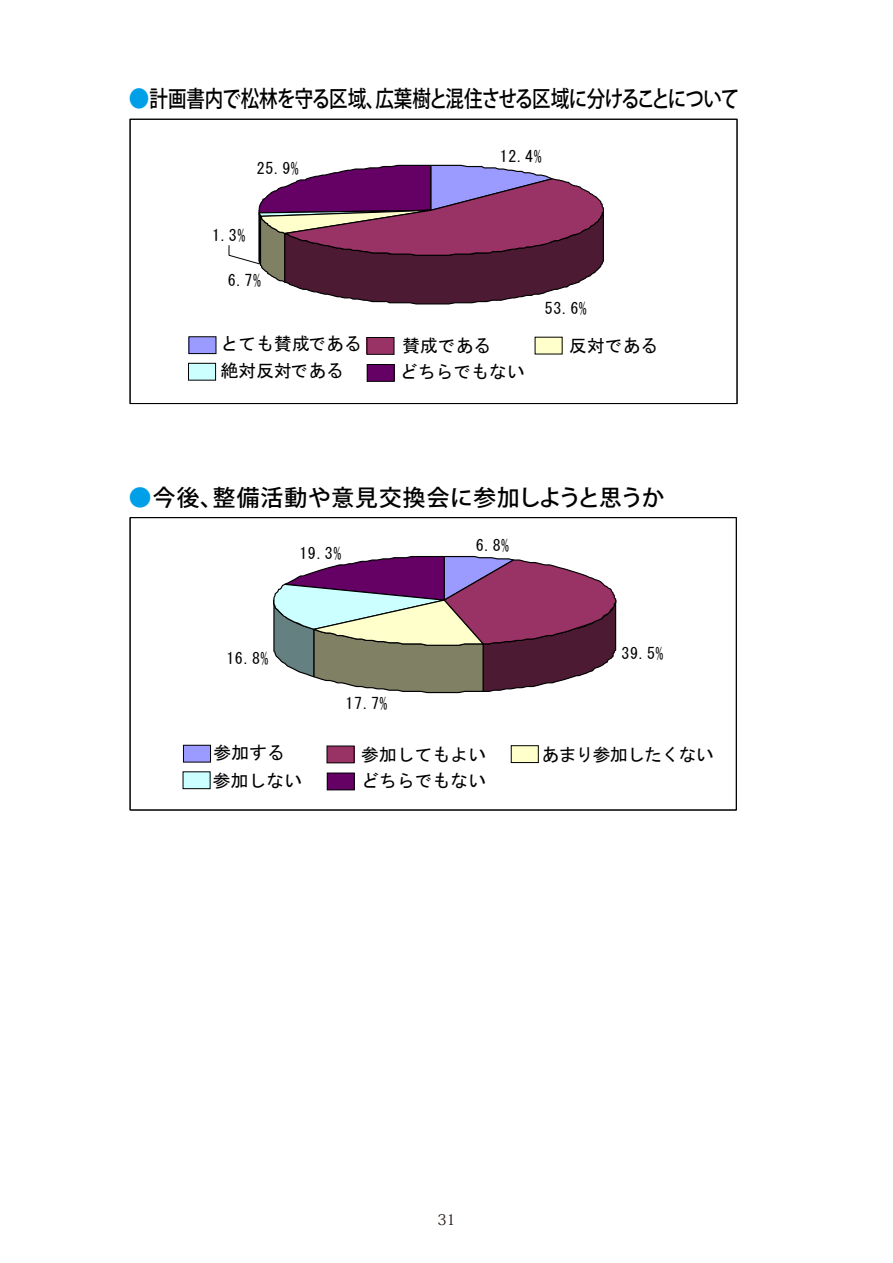
<style>
.page{position:relative;width:893px;height:1263px;background:#fff}
.page>*{position:absolute;margin:0;border:0;box-sizing:border-box;transform-origin:0 0}
.t1{font:500 22.65px "Koz Go Pro";letter-spacing:-.04em;color:#000;scale:.81 1}
.t2{font:500 22.65px "Koz Go Pro";letter-spacing:.035em;color:#000}
.t3{font:17.85px "MS Gothic";letter-spacing:-.015em;color:#000}
.t4{font:17.85px "MS Gothic";letter-spacing:-.05em;color:#000}
.t5{font:15.75px "MS Gothic";letter-spacing:.035em;color:#000}
.t6{font:14.85px "Koz Min Pro";color:#231815}
.s1{color:#00a0e9}
</style>
<div class="page">
<div style="left:183px;top:772px;width:27px;height:17px;background:#cff"></div>
<div style="left:183px;top:771px;width:28px;height:18px;border:1px solid #000"></div>
<div style="left:183px;top:745px;width:28px;height:17px;background:#9a9aff"></div>
<div style="left:183px;top:745px;width:28px;height:17px;border:1px solid #000"></div>
<div style="left:327px;top:773px;width:27px;height:17px;background:#650065"></div>
<div style="left:327px;top:773px;width:28px;height:17px;border:1px solid #000"></div>
<div style="left:327px;top:746px;width:27px;height:17px;background:#9a3365"></div>
<div style="left:327px;top:746px;width:27px;height:17px;border:1px solid #000"></div>
<div style="left:511px;top:746px;width:27px;height:16px;background:#ffc"></div>
<div style="left:511px;top:745px;width:28px;height:18px;border:1px solid #000"></div>
<svg style="left:229px;top:164px;width:375px;height:141px"></svg>
<div style="left:130px;top:119px;width:607px;height:285px;border:1px solid #000"></div>
<svg style="left:273px;top:555px;width:344px;height:139px;background:#9a7c8c"></svg>
<div style="left:130px;top:517px;width:606px;height:293px;border:1px solid #000"></div>
<div style="left:188px;top:363px;width:28px;height:17px;background:#cff"></div>
<div style="left:188px;top:363px;width:28px;height:18px;border:1px solid #000"></div>
<div style="left:189px;top:337px;width:27px;height:17px;background:#9a9aff"></div>
<div style="left:188px;top:336px;width:28px;height:18px;border:1px solid #000"></div>
<div style="left:367px;top:364px;width:27px;height:17px;background:#650065"></div>
<div style="left:367px;top:364px;width:28px;height:18px;border:1px solid #000"></div>
<div style="left:367px;top:337px;width:27px;height:17px;background:#9a3365"></div>
<div style="left:367px;top:337px;width:27px;height:18px;border:1px solid #000"></div>
<div style="left:535px;top:337px;width:27px;height:17px;background:#ffc"></div>
<p class="t1" style="left:129px;top:84px;width:755px"><span class="s1">●</span>計画書内で松林を守る区域、広葉樹と混住させる区域に分けることについて</p>
<p class="t5" style="left:257px;top:161px;width:43px">25.9%</p>
<p class="t5" style="left:212px;top:227px;width:35px">1.3%</p>
<p class="t5" style="left:228px;top:272px;width:35px">6.7%</p>
<p class="t5" style="left:500px;top:148px;width:43px">12.4%</p>
<p class="t5" style="left:545px;top:300px;width:43px">53.6%</p>
<p class="t3" style="left:220px;top:335px;width:143px">とても賛成である</p>
<p class="t3" style="left:402px;top:336px;width:91px">賛成である</p>
<p class="t3" style="left:569px;top:336px;width:91px">反対である</p>
<p class="t3" style="left:220px;top:362px;width:125px">絶対反対である</p>
<p class="t3" style="left:400px;top:363px;width:126px">どちらでもない</p>
<p class="t2" style="left:129px;top:483px;width:537px"><span class="s1">●</span>今後、整備活動や意見交換会に参加しようと思うか</p>
<p class="t5" style="left:300px;top:546px;width:43px">19.3%</p>
<p class="t5" style="left:227px;top:650px;width:43px">16.8%</p>
<p class="t5" style="left:346px;top:695px;width:43px">17.7%</p>
<p class="t5" style="left:476px;top:537px;width:35px">6.8%</p>
<p class="t5" style="left:621px;top:645px;width:43px">39.5%</p>
<p class="t3" style="left:213px;top:744px;width:73px">参加する</p>
<p class="t3" style="left:361px;top:745px;width:127px">参加してもよい</p>
<p class="t4" style="left:541px;top:745px;width:174px">あまり参加したくない</p>
<p class="t3" style="left:213px;top:771px;width:91px">参加しない</p>
<p class="t3" style="left:361px;top:772px;width:127px">どちらでもない</p>
<p class="t6" style="left:437px;top:1209px;width:20px">31</p>
</div>
